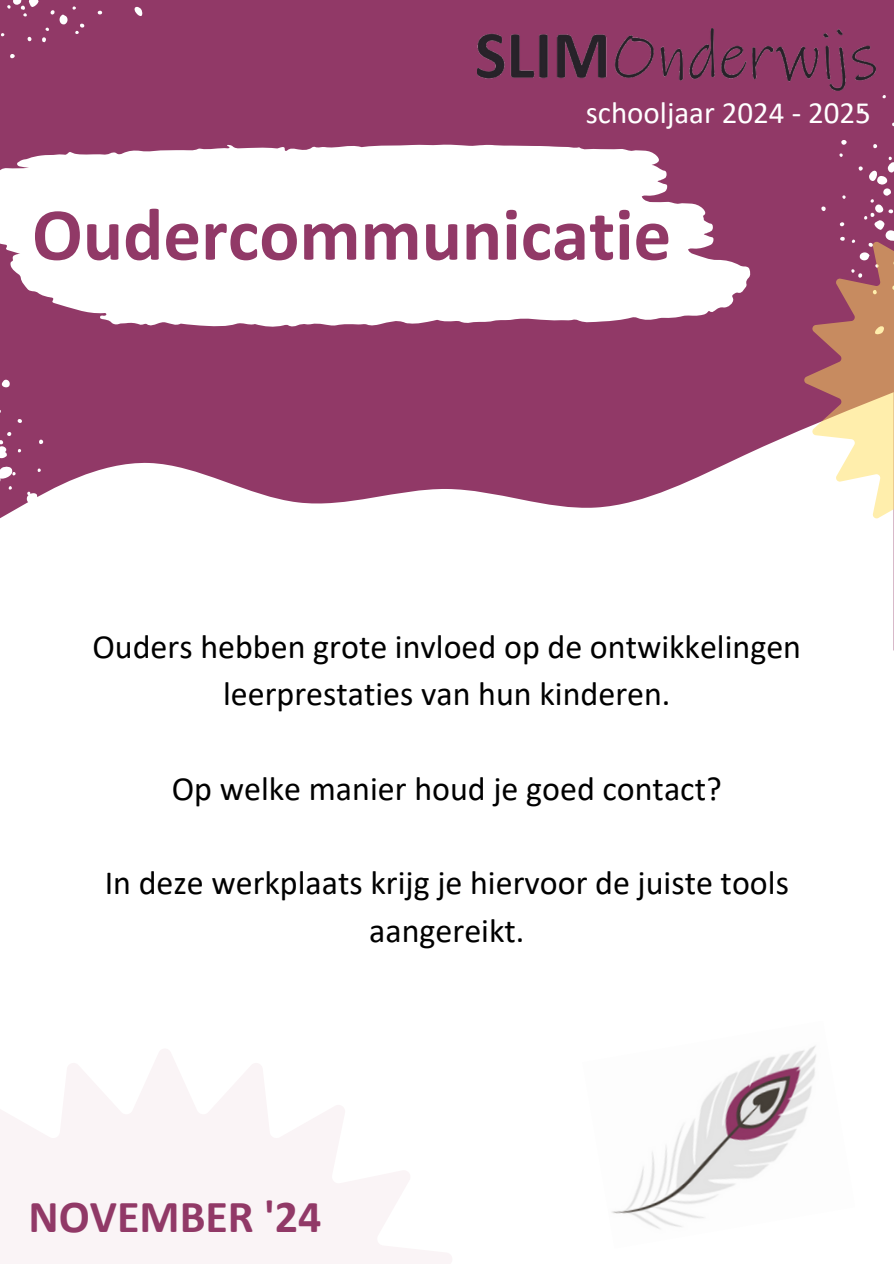
<style>
.page{position:relative;width:894px;height:1264px;background:#fff}
.page>*{position:absolute;margin:0;border:0;box-sizing:border-box;transform-origin:0 0}
.t1{font:700 75px "Calibri";color:#913967}
.t2{font:700 45.9px "Calibri";color:#913967}
.t3{font:33.9px/47.2px "Calibri";color:#000;text-align:center}
.t4{font:30.9px "Calibri";color:#fff}
</style>
<div class="page">
<div style="left:0;top:0;width:893px;height:1263px;background:#913967"></div>
<div style="left:0;top:658px;width:893px;height:605px;background:#fff"></div>
<svg style="left:0;top:428px;width:893px;height:230px;fill:#fff"></svg>
<svg style="left:0;top:144px;width:667px;height:106px;background:#eee1e8"></svg>
<svg style="left:8px;top:183px;width:743px;height:144px;background:#f4ebef"></svg>
<svg style="left:804px;top:66px;width:89px;height:484px"></svg>
<svg style="left:1px;top:0;width:142px;height:59px"></svg>
<img style="left:478px;top:28px;width:397px;height:62px">
<svg style="left:0;top:1048px;width:466px;height:215px;background:#fbf8f9"></svg>
<svg style="left:0;top:302px;width:44px;height:319px"></svg>
<img style="left:582px;top:1020px;width:273px;height:228px">
<p class="t4" style="left:585px;top:100px;width:286px">schooljaar 2024 - 2025</p>
<p class="t1" style="left:32px;top:203px;width:640px">Oudercommunicatie</p>
<p class="t3" style="left:92px;top:626px;width:710px">Ouders hebben grote invloed op de ontwikkelingen leerprestaties van hun kinderen.</p>
<p class="t3" style="left:172px;top:767px;width:551px">Op welke manier houd je goed contact?</p>
<p class="t3" style="left:105px;top:862px;width:685px">In deze werkplaats krijg je hiervoor de juiste tools aangereikt.</p>
<h1 class="t2" style="left:29px;top:1197px;width:294px">NOVEMBER '24</h1>
</div>
